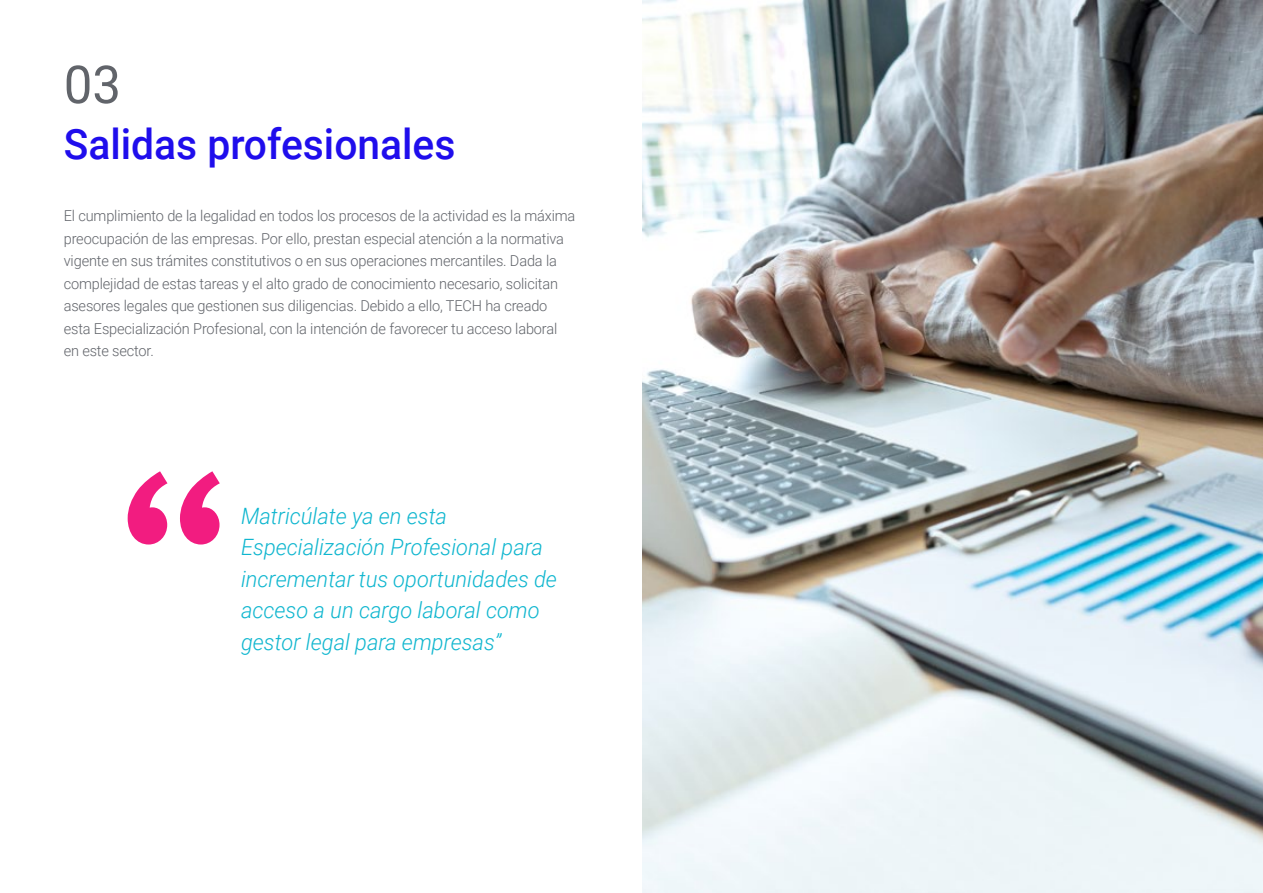
<style>
.page{position:relative;width:1263px;height:893px;background:#fff}
.page>*{position:absolute;margin:0;border:0;box-sizing:border-box;transform-origin:0 0}
.t1{font:52.5px "Roboto";color:#61646a}
.t2{font:500 42px "Roboto";color:#1f0dec}
.t3{font:italic 300 22.5px/31.5px "Roboto";color:#0fb6cf}
.t4{font:300 15px/22.5px "Roboto";letter-spacing:-.01em;color:#61646a}
</style>
<div class="page">
<img style="left:642px;top:0;width:621px;height:893px">
<svg style="left:128px;top:471px;width:92px;height:73px"></svg>
<h1 class="t1" style="left:64px;top:48px;width:59px">03</h1>
<h2 class="t2" style="left:64px;top:115px;width:393px">Salidas profesionales</h2>
<p class="t4" style="left:64px;top:204px;width:513px">El cumplimiento de la legalidad en todos los procesos de la actividad es la máxima preocupación de las empresas. Por ello, prestan especial atención a la normativa vigente en sus trámites constitutivos o en sus operaciones mercantiles. Dada la complejidad de estas tareas y el alto grado de conocimiento necesario, solicitan asesores legales que gestionen sus diligencias. Debido a ello, TECH ha creado esta Especialización Profesional, con la intención de favorecer tu acceso laboral en este sector.</p>
<h3 class="t3" style="left:241px;top:499px;width:317px">Matricúlate ya en esta<br>Especialización Profesional para incrementar tus oportunidades de acceso a un cargo laboral como gestor legal para empresas”</h3>
</div>
